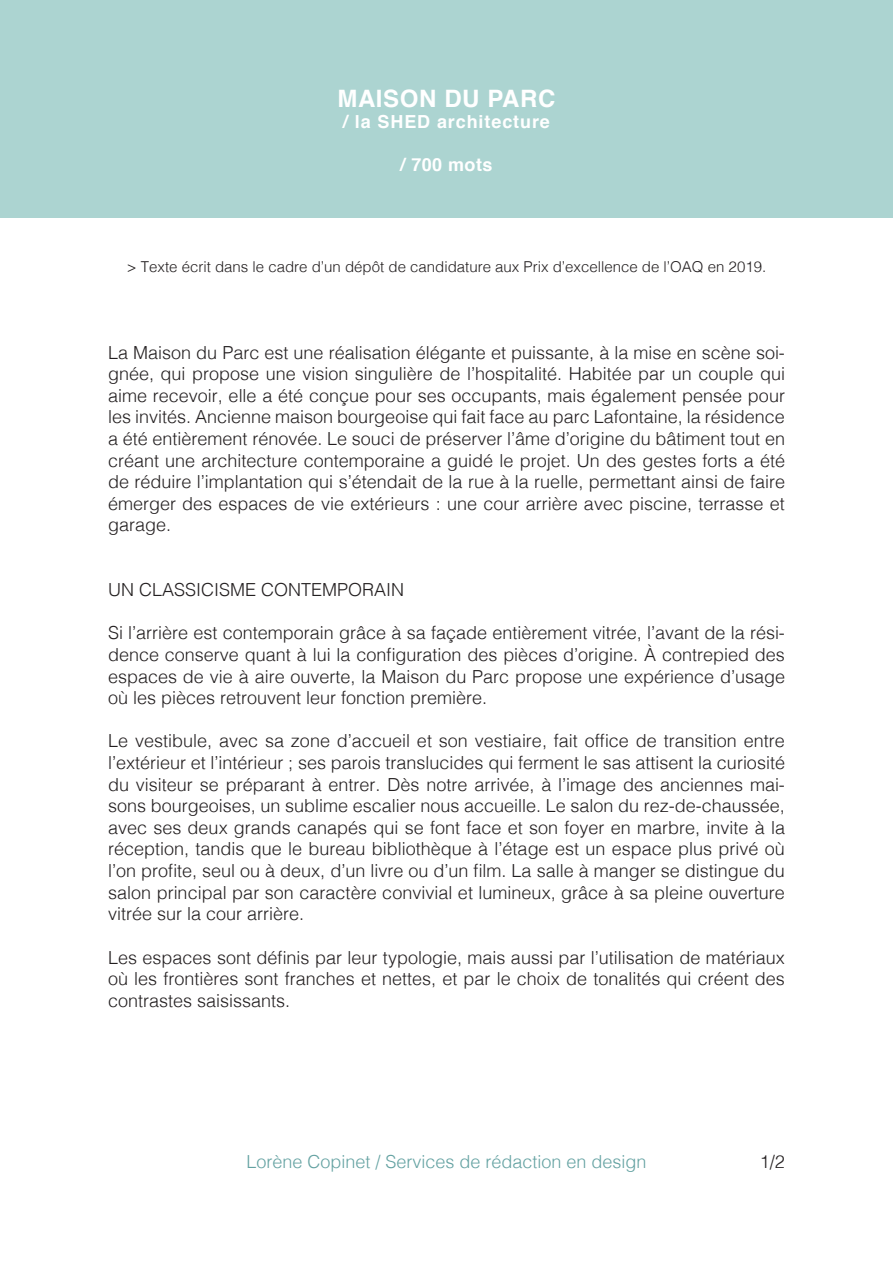
<style>
.page{position:relative;width:893px;height:1263px;background:#fff}
.page>*{position:absolute;margin:0;border:0;box-sizing:border-box;transform-origin:0 0}
.t1{font:700 24px "Helvetica";letter-spacing:.025em;color:#fff}
.t2{font:300 18px/21.6px "Helvetica";color:#231f20;text-align:justify}
.t3{font:300 18px "Helvetica";color:#64a2a2}
.t4{font:700 18px "Helvetica";letter-spacing:.05em;color:#fff}
.t5{font:300 18px "Helvetica";color:#231f20}
.t6{font:300 15px "Helvetica";color:#231f20}
</style>
<div class="page">
<div style="left:0;top:0;width:893px;height:217px;background:#acd4d1"></div>
<p class="t1" style="left:337px;top:79px;width:220px">MAISON DU PARC</p>
<p class="t4" style="left:343px;top:107px;width:208px">/ la SHED architecture</p>
<p class="t4" style="left:400px;top:151px;width:94px">/ 700 mots</p>
<p class="t6" style="left:127px;top:254px;width:641px">&gt; Texte écrit dans le cadre d’un dépôt de candidature aux Prix d’excellence de l’OAQ en 2019.</p>
<p class="t2" style="left:108px;top:340px;width:679px">La Maison du Parc est une réalisation élégante et puissante, à la mise en scène soi&shy;gnée, qui propose une vision singulière de l’hospitalité. Habitée par un couple qui aime recevoir, elle a été conçue pour ses occupants, mais également pensée pour les invités. Ancienne maison bourgeoise qui fait face au parc Lafontaine, la résidence a été entièrement rénovée. Le souci de préserver l’âme d’origine du bâtiment tout en créant une architecture contemporaine a guidé le projet. Un des gestes forts a été de réduire l’implantation qui s’étendait de la rue à la ruelle, permettant ainsi de faire émerger des espaces de vie extérieurs : une cour arrière avec piscine, terrasse et garage.</p>
<p class="t5" style="left:108px;top:574px;width:298px">UN CLASSICISME CONTEMPORAIN</p>
<p class="t2" style="left:108px;top:621px;width:678px">Si l’arrière est contemporain grâce à sa façade entièrement vitrée, l’avant de la rési&shy;dence conserve quant à lui la configuration des pièces d’origine. À contrepied des espaces de vie à aire ouverte, la Maison du Parc propose une expérience d’usage où les pièces retrouvent leur fonction première.</p>
<p class="t2" style="left:108px;top:729px;width:678px">Le vestibule, avec sa zone d’accueil et son vestiaire, fait office de transition entre l’extérieur et l’intérieur ; ses parois translucides qui ferment le sas attisent la curiosité du visiteur se préparant à entrer. Dès notre arrivée, à l’image des anciennes mai&shy;sons bourgeoises, un sublime escalier nous accueille. Le salon du rez-de-chaussée, avec ses deux grands canapés qui se font face et son foyer en marbre, invite à la réception, tandis que le bureau bibliothèque à l’étage est un espace plus privé où l’on profite, seul ou à deux, d’un livre ou d’un film. La salle à manger se distingue du salon principal par son caractère convivial et lumineux, grâce à sa pleine ouverture vitrée sur la cour arrière.</p>
<p class="t2" style="left:108px;top:945px;width:678px">Les espaces sont définis par leur typologie, mais aussi par l’utilisation de matériaux où les frontières sont franches et nettes, et par le choix de tonalités qui créent des contrastes saisissants.</p>
<p class="t3" style="left:246px;top:1146px;width:402px">Lorène Copinet / Services de rédaction en design</p>
<p class="t2" style="left:760px;top:1149px;width:27px">1/2</p>
</div>
